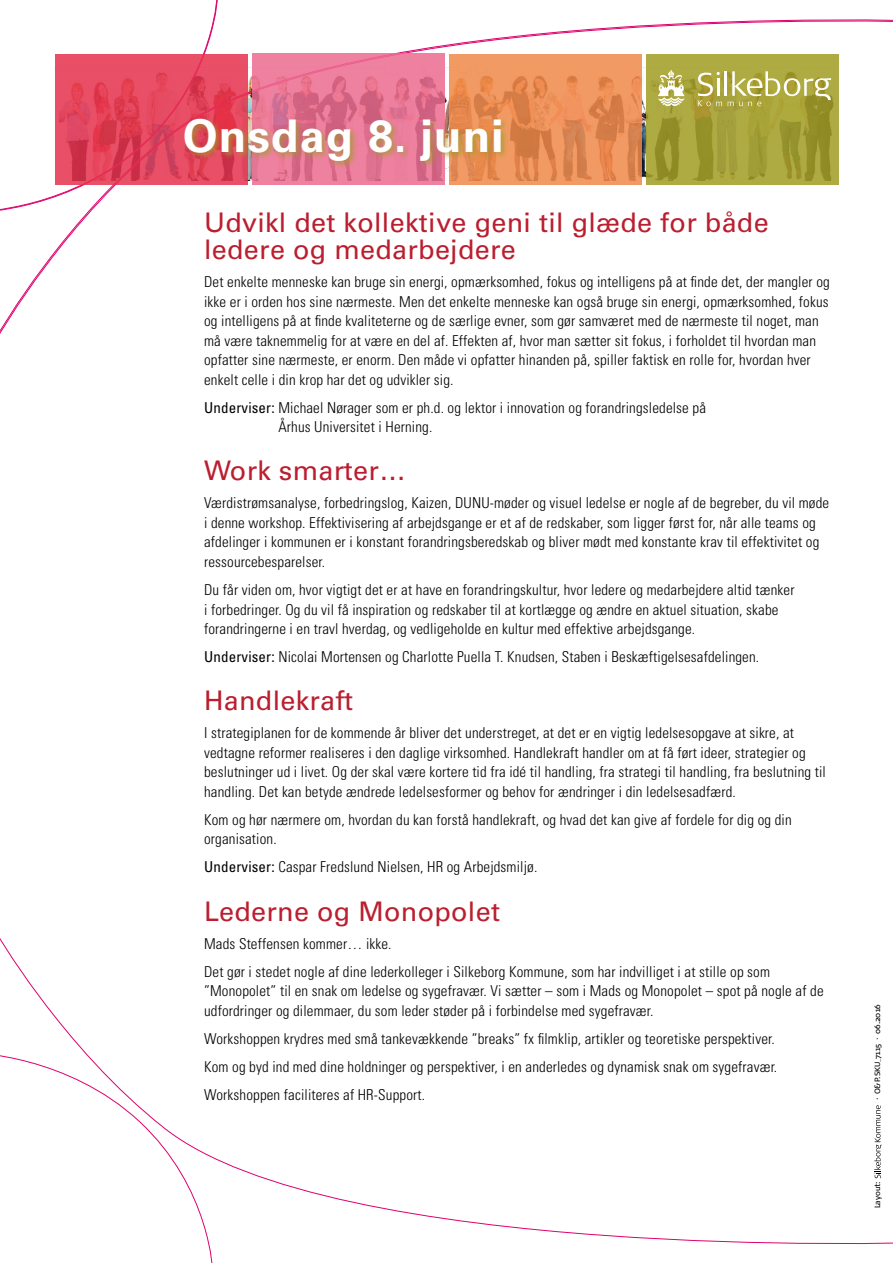
<style>
.page{position:relative;width:893px;height:1263px;background:#fff}
.page>*{position:absolute;margin:0;border:0;box-sizing:border-box;transform-origin:0 0}
.t1{font:700 45px "Univers LT Std";letter-spacing:.025em;color:#fff}
.t2{font:27px/27px "Univers LT Std";letter-spacing:.01em;color:#bb1e2f}
.t3{font:300 condensed 15px/19.5px "Univers LT Std";letter-spacing:.01em;color:#000}
.t4{font:7.65px "Signa Normal";letter-spacing:.02em;color:#000}
.t5{font:7.65px "Signa Normal";color:#000}
.s1{font-weight:400}
</style>
<div class="page">
<svg style="left:0;top:19px;width:893px;height:315px"></svg>
<svg style="left:0;top:0;width:219px;height:213px"></svg>
<svg style="left:0;top:938px;width:893px;height:307px"></svg>
<svg style="left:0;top:1052px;width:214px;height:211px"></svg>
<svg style="left:55px;top:54px;width:193px;height:131px;fill:#e84e66"></svg>
<svg style="left:252px;top:53px;width:193px;height:132px;fill:#ee809f"></svg>
<svg style="left:449px;top:54px;width:193px;height:131px;fill:#f19761"></svg>
<svg style="left:646px;top:54px;width:193px;height:131px;fill:#aeaa42"></svg>
<svg style="left:874px;top:1105px;width:8px;height:73px"></svg>
<hr style="left:725px;top:71px;width:2px;height:25px;background:#fff">
<svg style="left:728px;top:71px;width:103px;height:35px"></svg>
<svg style="left:658px;top:70px;width:27px;height:36px"></svg>
<svg style="left:698px;top:72px;width:24px;height:34px"></svg>
<div style="left:182px;top:117px;width:327px;height:52px;background:#a29b2b;opacity:.75"></div>
<h1 class="t1" style="left:183px;top:110px;width:323px">Onsdag 8. juni</h1>
<h2 class="t2" style="left:204px;top:209px;width:566px">Udvikl det kollektive geni til glæde for både ledere og medarbejdere</h2>
<p class="t3" style="left:204px;top:272px;width:627px">Det enkelte menneske kan bruge sin energi, opmærksomhed, fokus og intelligens på at finde det, der mangler og ikke er i orden hos sine nærmeste. Men det enkelte menneske kan også bruge sin energi, opmærksomhed, fokus og intelligens på at finde kvaliteterne og de særlige evner, som gør samværet med de nærmeste til noget, man må være taknemmelig for at være en del af. Effekten af, hvor man sætter sit fokus, i forholdet til hvordan man opfatter sine nærmeste, er enorm. Den måde vi opfatter hinanden på, spiller faktisk en rolle for, hvordan hver enkelt celle i din krop har det og udvikler sig.</p>
<p class="t3" style="left:278px;top:398px;width:429px;text-indent:-74px"><span class="s1">Underviser:</span> Michael Nørager som er ph.d. og lektor i innovation og forandringsledelse på<br>Århus Universitet i Herning.</p>
<h2 class="t2" style="left:204px;top:458px;width:204px">Work smarter…</h2>
<p class="t3" style="left:204px;top:493px;width:627px">Værdistrømsanalyse, forbedringslog, Kaizen, DUNU-møder og visuel ledelse er nogle af de begreber, du vil møde i denne workshop. Effektivisering af arbejdsgange er et af de redskaber, som ligger først for, når alle teams og afdelinger i kommunen er i konstant forandringsberedskab og bliver mødt med konstante krav til effektivitet og ressourcebesparelser.</p>
<p class="t3" style="left:204px;top:580px;width:592px">Du får viden om, hvor vigtigt det er at have en forandringskultur, hvor ledere og medarbejdere altid tænker i forbedringer. Og du vil få inspiration og redskaber til at kortlægge og ændre en aktuel situation, skabe forandringerne i en travl hverdag, og vedligeholde en kultur med effektive arbejdsgange.</p>
<p class="t3" style="left:204px;top:647px;width:557px"><span class="s1">Underviser:</span> Nicolai Mortensen og Charlotte Puella T. Knudsen, Staben i Beskæftigelsesafdelingen.</p>
<h2 class="t2" style="left:204px;top:687px;width:151px">Handlekraft</h2>
<p class="t3" style="left:204px;top:723px;width:623px">I strategiplanen for de kommende år bliver det understreget, at det er en vigtig ledelsesopgave at sikre, at vedtagne reformer realiseres i den daglige virksomhed. Handlekraft handler om at få ført ideer, strategier og beslutninger ud i livet. Og der skal være kortere tid fra idé til handling, fra strategi til handling, fra beslutning til handling. Det kan betyde ændrede ledelsesformer og behov for ændringer i din ledelsesadfærd.</p>
<p class="t3" style="left:204px;top:810px;width:589px">Kom og hør nærmere om, hvordan du kan forstå handlekraft, og hvad det kan give af fordele for dig og din organisation.</p>
<p class="t3" style="left:204px;top:857px;width:335px"><span class="s1">Underviser:</span> Caspar Fredslund Nielsen, HR og Arbejdsmiljø.</p>
<h2 class="t2" style="left:204px;top:898px;width:297px">Lederne og Monopolet</h2>
<p class="t3" style="left:204px;top:929px;width:567px;line-height:28px">Mads Steffensen kommer… ikke.<br>Det gør i stedet nogle af dine lederkolleger i Silkeborg Kommune, som har indvilliget i at stille op som</p>
<p class="t3" style="left:204px;top:981px;width:621px">”Monopolet” til en snak om ledelse og sygefravær. Vi sætter – som i Mads og Monopolet – spot på nogle af de udfordringer og dilemmaer, du som leder støder på i forbindelse med sygefravær.</p>
<p class="t3" style="left:204px;top:1024px;width:575px;line-height:28px">Workshoppen krydres med små tankevækkende ”breaks” fx filmklip, artikler og teoretiske perspektiver.<br>Kom og byd ind med dine holdninger og perspektiver, i en anderledes og dynamisk snak om sygefravær.<br>Workshoppen faciliteres af HR-Support.</p>
<p class="t4" style="left:873px;top:1101px;width:98px;rotate:-90deg">· O&amp;P.SKU_7115 · 06.2016</p>
<p class="t5" style="left:873px;top:1208px;width:28px;rotate:-90deg">Layout:</p>
</div>
